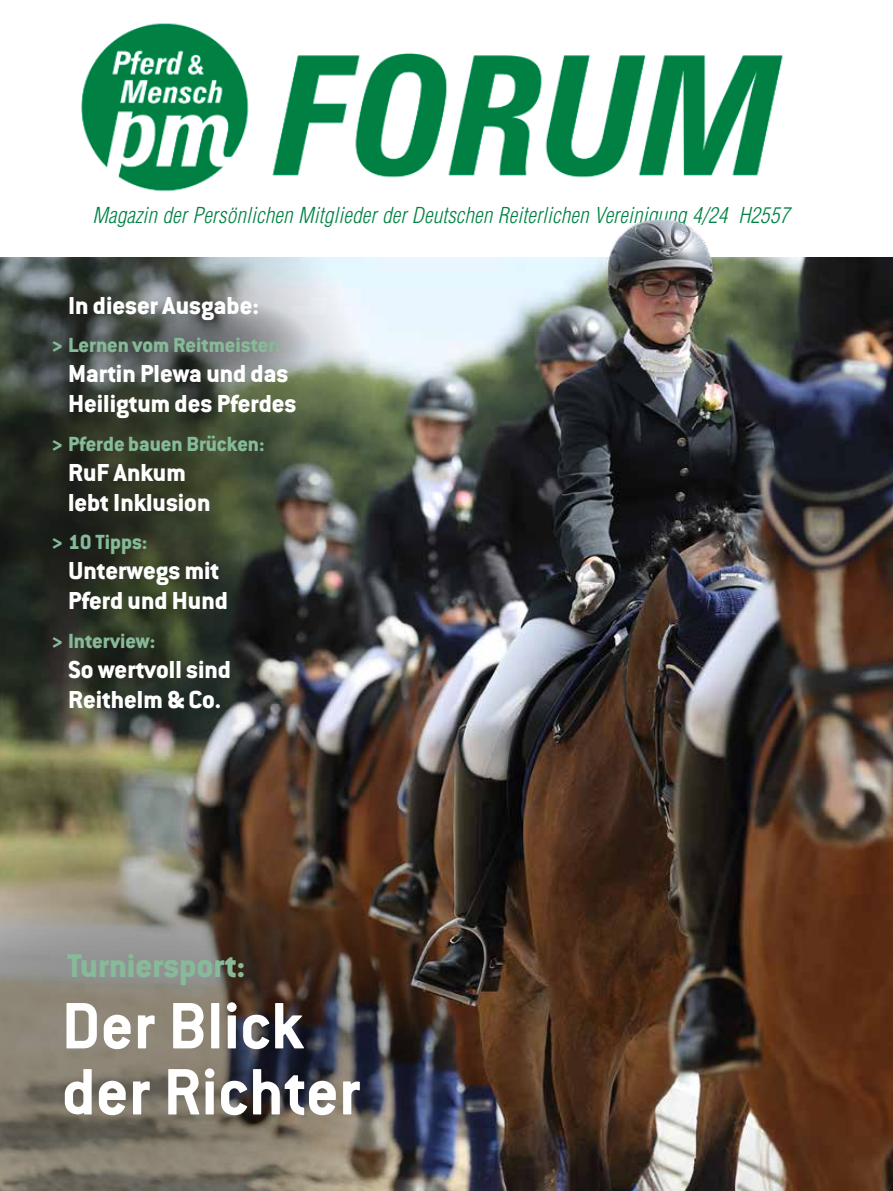
<style>
.page{position:relative;width:893px;height:1191px;background:#fff}
.page>*{position:absolute;margin:0;border:0;box-sizing:border-box;transform-origin:0 0}
.t1{font:700 72px/66px "Conduit ITC Std";color:#fff}
.t2{font:800 36px "Conduit ITC Std";color:#86ba98}
.t3{font:800 27px/30px "Conduit ITC Std";color:#fff}
.t4{font:800 22.5px "Conduit ITC Std";color:#86ba98}
.t5{font:italic 300 condensed 21.45px "Helvetica LT Std";letter-spacing:.01em;color:#008243}
</style>
<div class="page">
<img style="left:0;top:257px;width:893px;height:934px">
<img style="left:0;top:257px;width:377px;height:525px">
<img style="left:0;top:827px;width:485px;height:364px">
<img style="left:81px;top:23px;width:702px;height:169px">
<img style="left:594px;top:218px;width:141px;height:89px">
<svg style="left:100px;top:296px;width:212px;height:94px;background:#6f7472"></svg>
<p class="t5" style="left:92px;top:202px;width:698px">Magazin der Persönlichen Mitglieder der Deutschen Reiterlichen Vereinigung 4/24 H2557</p>
<p class="t3" style="left:68px;top:289px;width:193px">In dieser Ausgabe:</p>
<p class="t4" style="left:51px;top:331px;width:231px">&gt; Lernen vom Reitmeister:</p>
<p class="t3" style="left:68px;top:358px;width:230px">Martin Plewa und das<br>Heiligtum des Pferdes</p>
<p class="t4" style="left:51px;top:430px;width:215px">&gt; Pferde bauen Brücken:</p>
<p class="t3" style="left:68px;top:456px;width:144px">RuF Ankum lebt Inklusion</p>
<p class="t4" style="left:51px;top:528px;width:98px">&gt; 10 Tipps:</p>
<p class="t3" style="left:68px;top:555px;width:161px">Unterwegs mit<br>Pferd und Hund</p>
<p class="t4" style="left:51px;top:627px;width:106px">&gt; Interview:</p>
<p class="t3" style="left:68px;top:653px;width:164px">So wertvoll sind<br>Reithelm &amp; Co.</p>
<h2 class="t2" style="left:67px;top:944px;width:180px">Turniersport:</h2>
<h1 class="t1" style="left:62px;top:990px;width:301px">Der Blick der Richter</h1>
</div>
